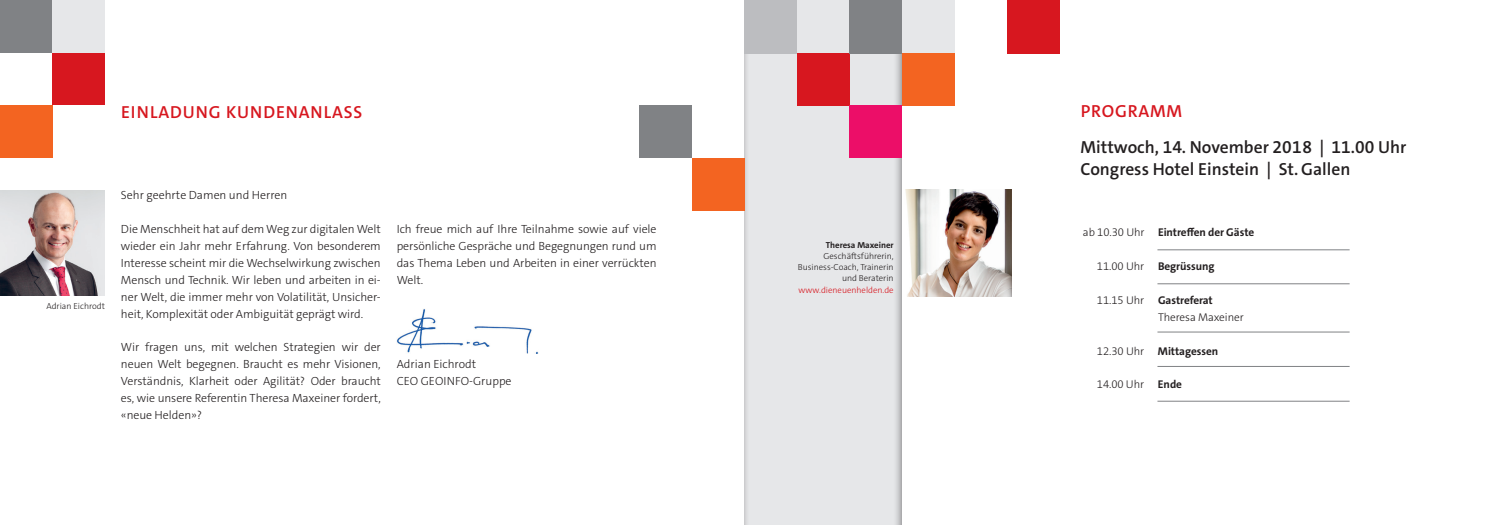
<style>
.page{position:relative;width:1489px;height:525px;background:#fff}
.page>*{position:absolute;margin:0;border:0;box-sizing:border-box;transform-origin:0 0}
.t1{font:600 17.5px/22.5px "The Sans C4 s";color:#231f20}
.t2{font:600 17.5px "The Sans C4 s";letter-spacing:.05em;color:#d7171f}
.t3{font:300 11.88px/16.9px "The Sans C4 s";letter-spacing:-.005em;color:#231f20;text-align:justify}
.t4{font:700 11.25px "The Sans C4 s";letter-spacing:-.005em;color:#231f20}
.t5{font:300 11.25px/16.9px "The Sans C4 s";letter-spacing:-.005em;color:#231f20}
.t6{font:300 8.75px/11.2px "The Sans C4 s";color:#231f20;text-align:right}
.t7{font:300 8.75px "The Sans C4 s";color:#d7171f}
.t8{font:700 8.75px "The Sans C4 s";color:#231f20}
.s1{font-weight:300}
.s2{font-weight:700}
</style>
<div class="page">
<div style="left:743px;top:0;width:166px;height:524px;background:#231f20;opacity:.5"></div>
<div style="left:797px;top:53px;width:52px;height:52px;background:#d7171f"></div>
<div style="left:849px;top:0;width:52px;height:53px;background:#808285"></div>
<div style="left:901px;top:0;width:53px;height:53px;background:#e6e7e9"></div>
<div style="left:744px;top:0;width:53px;height:53px;background:#bcbdc0"></div>
<div style="left:0;top:105px;width:52px;height:52px;background:#f36421"></div>
<div style="left:0;top:0;width:52px;height:52px;background:#808285"></div>
<div style="left:52px;top:52px;width:53px;height:53px;background:#d7171f"></div>
<div style="left:901px;top:53px;width:53px;height:52px;background:#f36421"></div>
<div style="left:52px;top:0;width:53px;height:52px;background:#e6e7e9"></div>
<div style="left:849px;top:105px;width:52px;height:53px;background:#ec0e68"></div>
<div style="left:1006px;top:0;width:53px;height:53px;background:#d7171f"></div>
<div style="left:639px;top:105px;width:53px;height:53px;background:#808285"></div>
<div style="left:692px;top:158px;width:52px;height:52px;background:#f36421"></div>
<hr style="left:1157px;top:249px;width:192px;height:1px;background:#808285">
<hr style="left:1157px;top:331px;width:192px;height:1px;background:#808285">
<hr style="left:1157px;top:366px;width:192px;height:1px;background:#808285">
<hr style="left:1157px;top:401px;width:192px;height:1px;background:#808285">
<hr style="left:1157px;top:283px;width:192px;height:1px;background:#808285">
<img style="left:0;top:190px;width:105px;height:105px">
<img style="left:397px;top:309px;width:141px;height:44px">
<img style="left:903px;top:190px;width:108px;height:106px">
<h1 class="t2" style="left:121px;top:101px;width:243px">EINLADUNG KUNDENANLASS</h1>
<p class="t6" style="left:46px;top:300px;width:60px">Adrian Eichrodt</p>
<p class="t3" style="left:121px;top:187px;width:168px">Sehr geehrte Damen und Herren</p>
<p class="t3" style="left:121px;top:220px;width:261px">Die Menschheit hat auf dem Weg zur digitalen Welt wieder ein Jahr mehr Erfahrung. Von besonderem Interesse scheint mir die Wechselwirkung zwischen Mensch und Technik. Wir leben und arbeiten in ei&shy;ner Welt, die immer mehr von Volatilität, Unsicher&shy;heit, Komplexität oder Ambiguität geprägt wird.</p>
<p class="t3" style="left:121px;top:339px;width:261px">Wir fragen uns, mit welchen Strategien wir der neuen Welt begegnen. Braucht es mehr Visionen, Verständnis, Klarheit oder Agilität? Oder braucht es, wie unsere Referentin Theresa Maxeiner fordert, «neue Helden»?</p>
<p class="t3" style="left:397px;top:220px;width:261px">Ich freue mich auf Ihre Teilnahme sowie auf viele persönliche Gespräche und Begegnungen rund um das Thema Leben und Arbeiten in einer verrückten Welt.</p>
<p class="t3" style="left:397px;top:355px;width:116px">Adrian Eichrodt<br>CEO GEOINFO-Gruppe</p>
<p class="t8" style="left:825px;top:239px;width:69px">Theresa Maxeiner</p>
<p class="t6" style="left:797px;top:250px;width:97px">Geschäftsführerin,<br>Business-Coach, Trainerin und Beraterin</p>
<p class="t7" style="left:798px;top:284px;width:97px">www.dieneuenhelden.de</p>
<h1 class="t2" style="left:1080px;top:100px;width:103px">PROGRAMM</h1>
<h1 class="t1" style="left:1080px;top:136px;width:327px">Mittwoch, 14. November 2018 | 11.00 Uhr<br>Congress Hotel Einstein | St. Gallen</h1>
<p class="t4" style="left:1082px;top:225px;width:173px"><span class="s1">ab 10.30 Uhr</span> Eintreffen der Gäste</p>
<p class="t4" style="left:1096px;top:259px;width:119px"><span class="s1">11.00 Uhr</span> Begrüssung</p>
<p class="t5" style="left:1157px;top:291px;width:87px;text-indent:-61px">11.15 Uhr <span class="s2">Gastreferat<br></span>Theresa Maxeiner</p>
<p class="t4" style="left:1096px;top:343px;width:123px"><span class="s1">12.30 Uhr</span> Mittagessen</p>
<p class="t5" style="left:1096px;top:376px;width:87px">14.00 Uhr <span class="s2">Ende</span></p>
</div>
